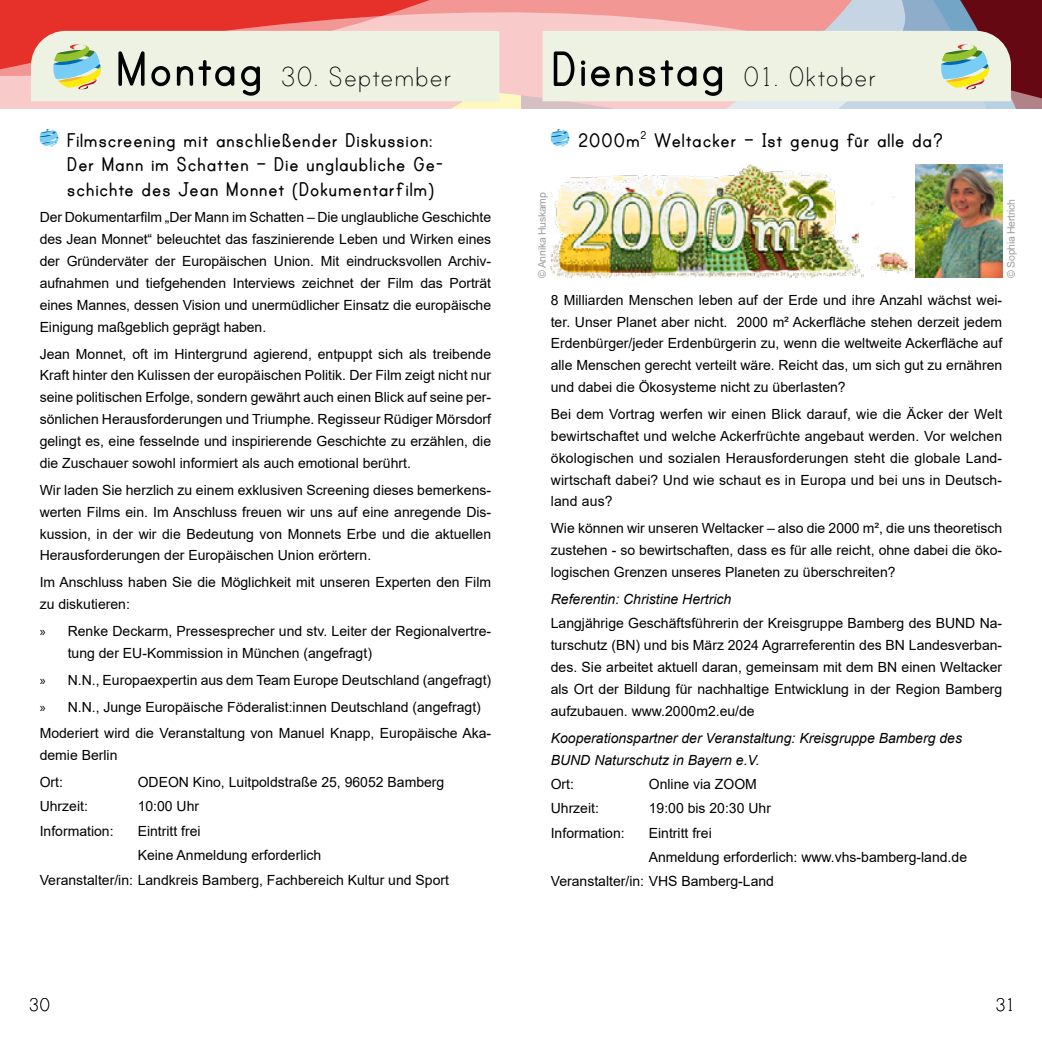
<style>
.page{position:relative;width:1042px;height:1042px;background:#fff}
.page>*{position:absolute;margin:0;border:0;box-sizing:border-box;transform-origin:0 0}
.t1{font:31.5px "Print Clearly";color:#000}
.t2{font:700 22.75px/24.5px "Print";color:#000}
.t3{font:21px "Print Clearly";color:#000}
.t4{font:14px/21.9px "Arial";color:#000;text-align:justify}
.t5{font:italic 14px/21.9px "Arial";color:#000}
.t6{font:10.5px "Arial";letter-spacing:-.025em;color:#9c9d9d}
.s1{font-family:"Print";font-weight:700;font-size:56px}
.s2{font-family:"Myriad Pro"}
</style>
<div class="page">
<svg style="left:907px;top:11px;width:135px;height:97px;background:#7d4f5e"></svg>
<svg style="left:0;top:0;width:907px;height:108px;background:#ec908e"></svg>
<div style="left:31px;top:31px;width:468px;height:70px;background:#eef2e2"></div>
<svg style="left:39px;top:129px;width:20px;height:18px"></svg>
<svg style="left:550px;top:129px;width:20px;height:18px"></svg>
<img style="left:551px;top:164px;width:361px;height:114px">
<img style="left:915px;top:164px;width:87px;height:114px">
<div style="left:542px;top:31px;width:469px;height:70px;background:#eef2e2"></div>
<h1 class="t1" style="left:115px;top:61px;width:339px"><span class="s1">Montag</span> 30. September</h1>
<h2 class="t2" style="left:67px;top:128px;width:378px">Filmscreening mit anschließender Diskussion:<br>Der Mann im Schatten – Die unglaubliche Ge&shy;schichte des Jean Monnet (Dokumentarfilm)</h2>
<p class="t4" style="left:40px;top:206px;width:453px">Der Dokumentarfilm „Der Mann im Schatten – Die unglaubliche Geschichte des Jean Monnet“ beleuchtet das faszinierende Leben und Wirken eines der Gründerväter der Europäischen Union. Mit eindrucksvollen Archiv&shy;aufnahmen und tiefgehenden Interviews zeichnet der Film das Porträt eines Mannes, dessen Vision und unermüdlicher Einsatz die europäische Einigung maßgeblich geprägt haben.</p>
<p class="t4" style="left:40px;top:343px;width:453px">Jean Monnet, oft im Hintergrund agierend, entpuppt sich als treibende Kraft hinter den Kulissen der europäischen Politik. Der Film zeigt nicht nur seine politischen Erfolge, sondern gewährt auch einen Blick auf seine per&shy;sönlichen Herausforderungen und Triumphe. Regisseur Rüdiger Mörsdorf gelingt es, eine fesselnde und inspirierende Geschichte zu erzählen, die die Zuschauer sowohl informiert als auch emotional berührt.</p>
<p class="t4" style="left:40px;top:479px;width:453px">Wir laden Sie herzlich zu einem exklusiven Screening dieses bemerkens&shy;werten Films ein. Im Anschluss freuen wir uns auf eine anregende Dis&shy;kussion, in der wir die Bedeutung von Monnets Erbe und die aktuellen Herausforderungen der Europäischen Union erörtern.</p>
<p class="t4" style="left:40px;top:571px;width:453px">Im Anschluss haben Sie die Möglichkeit mit unseren Experten den Film zu diskutieren:</p>
<p class="t4" style="left:68px;top:620px;width:425px;text-indent:-28px"><span class="s2">»</span> Renke Deckarm, Pressesprecher und stv. Leiter der Regionalvertre&shy;tung der EU-Kommission in München (angefragt)</p>
<p class="t4" style="left:40px;top:666px;width:453px;line-height:26.8px;text-align:left"><span class="s2">»</span> N.N., Europaexpertin aus dem Team Europe Deutschland (angefragt) <span class="s2">»</span> N.N., Junge Europäische Föderalist:innen Deutschland (angefragt)<br>Moderiert wird die Veranstaltung von Manuel Knapp, Europäische Aka-</p>
<p class="t4" style="left:40px;top:742px;width:79px;line-height:26.8px">demie Berlin<br>Ort:</p>
<p class="t4" style="left:138px;top:771px;width:308px">ODEON Kino, Luitpoldstraße 25, 96052 Bamberg</p>
<p class="t4" style="left:40px;top:795px;width:50px">Uhrzeit:</p>
<p class="t4" style="left:138px;top:795px;width:63px">10:00 Uhr</p>
<p class="t4" style="left:40px;top:820px;width:75px">Information:</p>
<p class="t4" style="left:138px;top:820px;width:65px">Eintritt frei</p>
<p class="t4" style="left:138px;top:844px;width:185px">Keine Anmeldung erforderlich</p>
<p class="t4" style="left:40px;top:868px;width:411px">Veranstalter/in: Landkreis Bamberg, Fachbereich Kultur und Sport</p>
<h1 class="t1" style="left:551px;top:61px;width:328px"><span class="s1">Dienstag</span> 01. Oktober</h1>
<h2 class="t2" style="left:578px;top:128px;width:367px">2000m<sup>2</sup> Weltacker – Ist genug für alle da?</h2>
<p class="t6" style="left:535px;top:278px;width:87px;rotate:-90deg">© Annika Huskamp</p>
<p class="t6" style="left:1004px;top:278px;width:80px;rotate:-90deg">© Sophia Hertrich</p>
<p class="t4" style="left:551px;top:289px;width:453px">8 Milliarden Menschen leben auf der Erde und ihre Anzahl wächst wei&shy;ter. Unser Planet aber nicht. 2000 m² Ackerfläche stehen derzeit jedem Erdenbürger/jeder Erdenbürgerin zu, wenn die weltweite Ackerfläche auf alle Menschen gerecht verteilt wäre. Reicht das, um sich gut zu ernähren und dabei die Ökosysteme nicht zu überlasten?</p>
<p class="t4" style="left:551px;top:403px;width:453px">Bei dem Vortrag werfen wir einen Blick darauf, wie die Äcker der Welt bewirtschaftet und welche Ackerfrüchte angebaut werden. Vor welchen ökologischen und sozialen Herausforderungen steht die globale Land&shy;wirtschaft dabei? Und wie schaut es in Europa und bei uns in Deutsch&shy;land aus?</p>
<p class="t4" style="left:551px;top:517px;width:453px">Wie können wir unseren Weltacker – also die 2000 m², die uns theoretisch zustehen - so bewirtschaften, dass es für alle reicht, ohne dabei die öko&shy;logischen Grenzen unseres Planeten zu überschreiten?</p>
<p class="t5" style="left:551px;top:588px;width:182px">Referentin: Christine Hertrich</p>
<p class="t4" style="left:551px;top:612px;width:453px">Langjährige Geschäftsführerin der Kreisgruppe Bamberg des BUND Na&shy;turschutz (BN) und bis März 2024 Agrarreferentin des BN Landesverban&shy;des. Sie arbeitet aktuell daran, gemeinsam mit dem BN einen Weltacker als Ort der Bildung für nachhaltige Entwicklung in der Region Bamberg aufzubauen. www.2000m2.eu/de</p>
<p class="t5" style="left:551px;top:727px;width:413px">Kooperationspartner der Veranstaltung: Kreisgruppe Bamberg des<br>BUND Naturschutz in Bayern e.V.</p>
<p class="t4" style="left:551px;top:773px;width:25px">Ort:</p>
<p class="t4" style="left:649px;top:773px;width:110px">Online via ZOOM</p>
<p class="t4" style="left:551px;top:797px;width:50px">Uhrzeit:</p>
<p class="t4" style="left:649px;top:797px;width:124px">19:00 bis 20:30 Uhr</p>
<p class="t4" style="left:551px;top:821px;width:75px">Information:</p>
<p class="t4" style="left:649px;top:821px;width:65px">Eintritt frei</p>
<p class="t4" style="left:649px;top:846px;width:320px">Anmeldung erforderlich: www.vhs-bamberg-land.de</p>
<p class="t4" style="left:551px;top:870px;width:225px">Veranstalter/in: VHS Bamberg-Land</p>
<h3 class="t3" style="left:29px;top:994px;width:23px">30</h3>
<h3 class="t3" style="left:995px;top:994px;width:21px">31</h3>
</div>
